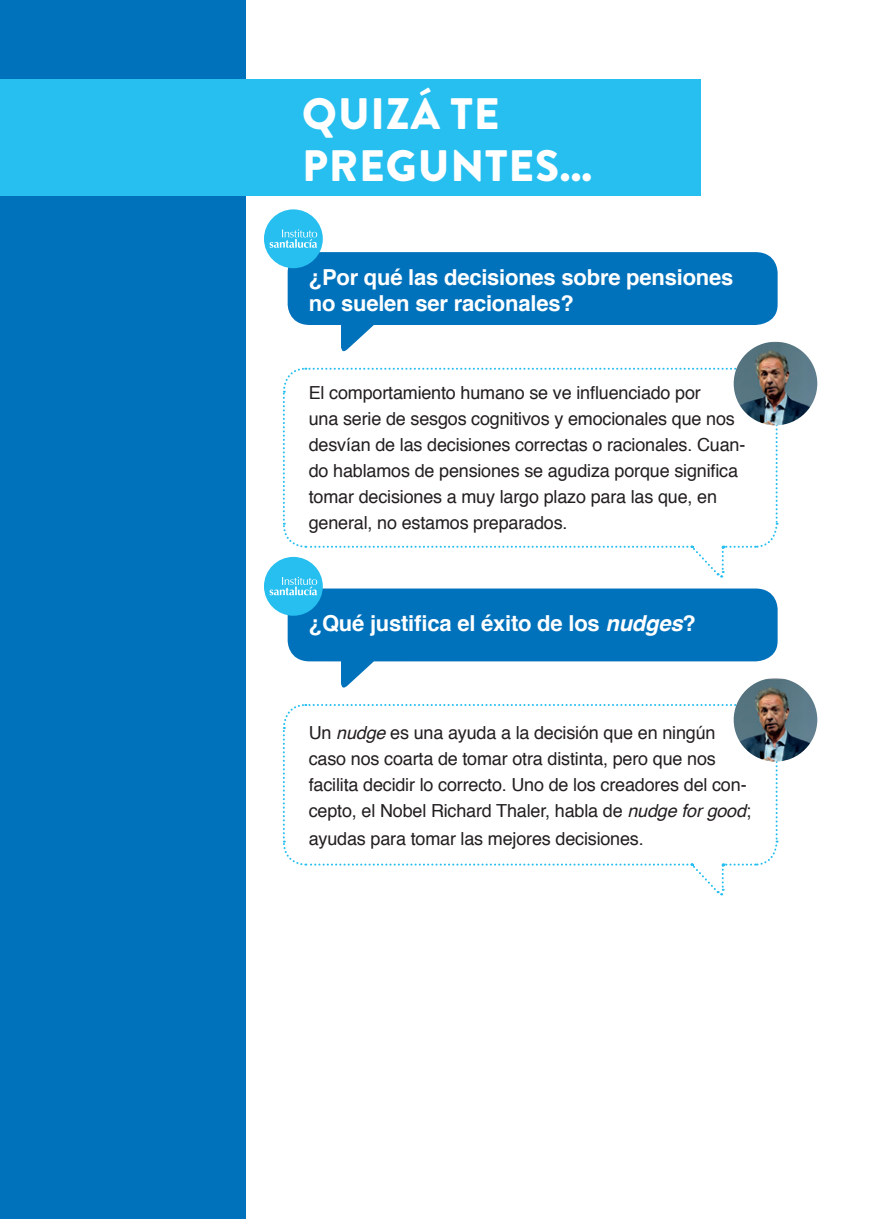
<style>
.page{position:relative;width:879px;height:1219px;background:#fff}
.page>*{position:absolute;margin:0;border:0;box-sizing:border-box;transform-origin:0 0}
.t1{font:900 44px/52px "Brandon Grotesque";letter-spacing:.02em;color:#fff}
.t2{font:700 22px/26px "Helvetica";letter-spacing:-.01em;color:#fff}
.t3{font:18px/26px "Helvetica";letter-spacing:-.01em;color:#231f20}
.s1{font-style:italic}
</style>
<div class="page">
<div style="left:0;top:0;width:245px;height:1219px;background:#0072bc"></div>
<div style="left:0;top:79px;width:700px;height:116px;background:#26bff0"></div>
<svg style="left:288px;top:595px;width:489px;height:93px;fill:#0072bc"></svg>
<svg style="left:288px;top:252px;width:489px;height:100px;fill:#0072bc"></svg>
<svg style="left:282px;top:704px;width:496px;height:192px"></svg>
<img style="left:733px;top:678px;width:84px;height:84px;border-radius:42px">
<div style="left:264px;top:557px;width:59px;height:59px;background:#26bff0;border-radius:50%"></div>
<svg style="left:270px;top:367px;width:508px;height:228px"></svg>
<img style="left:733px;top:342px;width:84px;height:83px;border-radius:42px">
<div style="left:264px;top:209px;width:59px;height:59px;background:#26bff0;border-radius:50%"></div>
<svg style="left:270px;top:229px;width:47px;height:19px"></svg>
<h1 class="t1" style="left:302px;top:88px;width:291px">QUIZÁ TE<br>PREGUNTES...</h1>
<p class="t2" style="left:309px;top:264px;width:426px">¿Por qué las decisiones sobre pensiones no suelen ser racionales?</p>
<p class="t3" style="left:309px;top:380px;width:394px">El comportamiento humano se ve influenciado por</p>
<p class="t3" style="left:309px;top:406px;width:438px">una serie de sesgos cognitivos y emocionales que nos desvían de las decisiones correctas o racionales. Cuan&shy;do hablamos de pensiones se agudiza porque significa tomar decisiones a muy largo plazo para las que, en general, no estamos preparados.</p>
<p class="t2" style="left:309px;top:610px;width:388px">¿Qué justifica el éxito de los <span class="s1">nudges</span>?</p>
<p class="t3" style="left:309px;top:720px;width:408px">Un <span class="s1">nudge</span> es una ayuda a la decisión que en ningún</p>
<p class="t3" style="left:309px;top:746px;width:444px">caso nos coarta de tomar otra distinta, pero que nos facilita decidir lo correcto. Uno de los creadores del con&shy;cepto, el Nobel Richard Thaler, habla de <span class="s1">nudge for good</span>;</p>
<p class="t3" style="left:309px;top:826px;width:336px">ayudas para tomar las mejores decisiones.</p>
</div>
